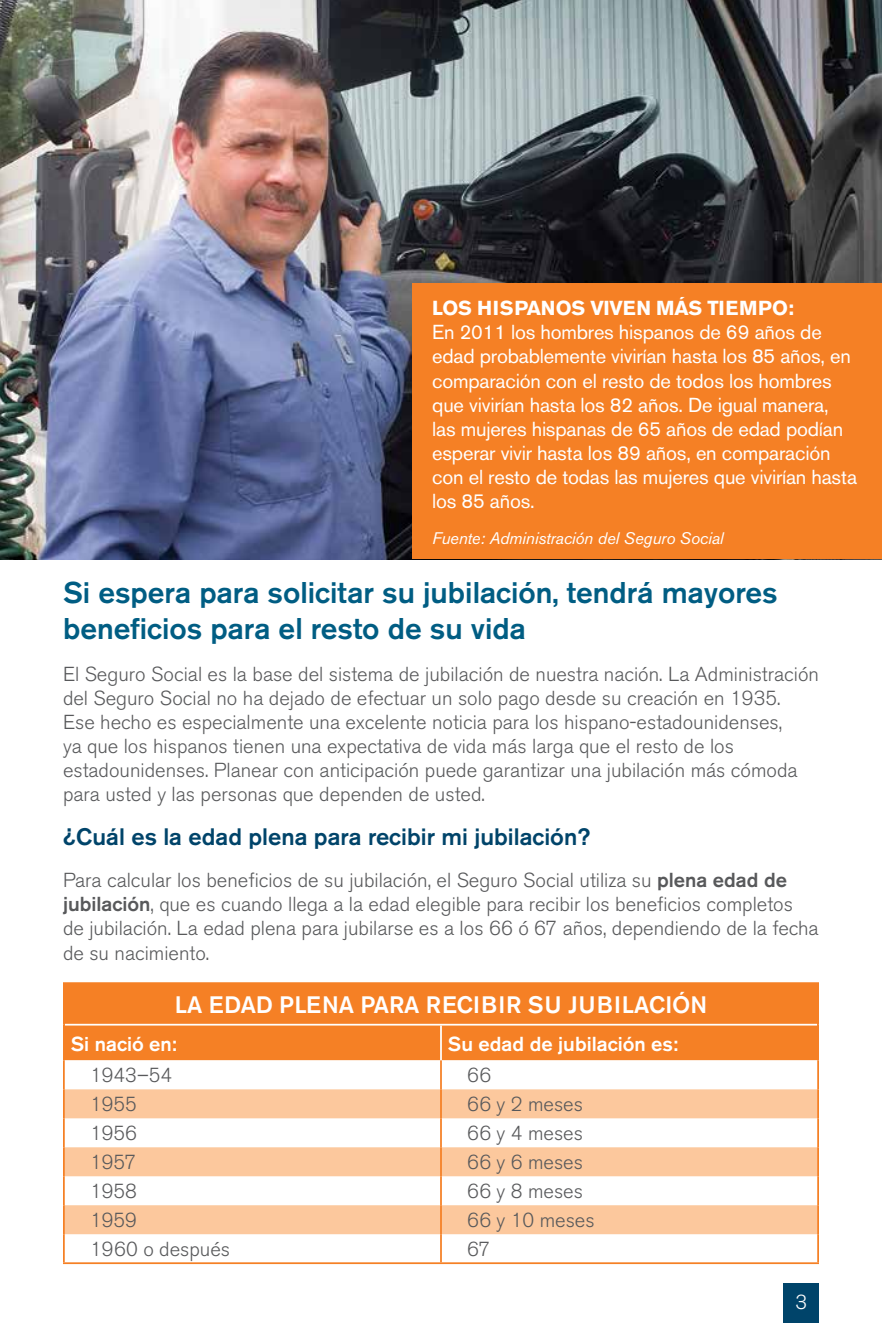
<style>
.page{position:relative;width:882px;height:1323px;background:#fff}
.page>*{position:absolute;margin:0;border:0;box-sizing:border-box;transform-origin:0 0}
.t1{font:500 29.75px/35.7px "Akzidenz Grotesk BE";color:#005d83}
.t2{font:500 23.62px "Akzidenz Grotesk BE";color:#00446a}
.t3{font:500 23.62px "Akzidenz Grotesk BE";color:#fff}
.t4{font:300 20.12px/24.2px "Akzidenz Grotesk BE";color:#58595b}
.t5{font:20.12px/24.2px "Akzidenz Grotesk BE";letter-spacing:-.01em;color:#fff}
.t6{font:500 20.12px "Akzidenz Grotesk BE";color:#fff}
.t7{font:700 20.12px "Akzidenz Grotesk BE";letter-spacing:-.01em;color:#fff}
.t8{font:300 20.12px "Akzidenz Grotesk BE";color:#fff}
.t9{font:italic 16.62px "Akzidenz Grotesk BE";letter-spacing:-.01em;color:#fff}
.s1{font-weight:500}
</style>
<div class="page">
<div style="left:784px;top:1283px;width:35px;height:40px;background:#00446a"></div>
<div style="left:65px;top:984px;width:752px;height:76px;background:#f58025"></div>
<svg style="left:65px;top:1060px;width:752px;height:175px"></svg>
<svg style="left:65px;top:1089px;width:752px;height:145px;fill:#fcc89d"></svg>
<hr style="left:65px;top:1024px;width:376px;height:2px;background:#fff">
<hr style="left:441px;top:1024px;width:376px;height:2px;background:#fff">
<hr style="left:440px;top:1026px;width:2px;height:34px;background:#fff">
<hr style="left:63px;top:1060px;width:2px;height:29px;background:#f58025">
<hr style="left:440px;top:1060px;width:2px;height:29px;background:#f58025">
<hr style="left:817px;top:1060px;width:2px;height:29px;background:#f58025">
<hr style="left:63px;top:1089px;width:2px;height:29px;background:#f58025">
<hr style="left:440px;top:1089px;width:2px;height:29px;background:#f58025">
<hr style="left:817px;top:1089px;width:2px;height:29px;background:#f58025">
<hr style="left:63px;top:1118px;width:2px;height:29px;background:#f58025">
<hr style="left:440px;top:1118px;width:2px;height:29px;background:#f58025">
<hr style="left:817px;top:1118px;width:2px;height:29px;background:#f58025">
<hr style="left:63px;top:1147px;width:2px;height:29px;background:#f58025">
<hr style="left:440px;top:1147px;width:2px;height:29px;background:#f58025">
<hr style="left:817px;top:1147px;width:2px;height:29px;background:#f58025">
<hr style="left:63px;top:1176px;width:2px;height:29px;background:#f58025">
<hr style="left:440px;top:1176px;width:2px;height:29px;background:#f58025">
<hr style="left:817px;top:1176px;width:2px;height:29px;background:#f58025">
<hr style="left:63px;top:1205px;width:2px;height:29px;background:#f58025">
<hr style="left:440px;top:1205px;width:2px;height:29px;background:#f58025">
<hr style="left:817px;top:1205px;width:2px;height:29px;background:#f58025">
<hr style="left:63px;top:1234px;width:2px;height:28px;background:#f58025">
<hr style="left:440px;top:1234px;width:2px;height:28px;background:#f58025">
<hr style="left:817px;top:1234px;width:2px;height:28px;background:#f58025">
<hr style="left:63px;top:1262px;width:378px;height:2px;background:#f58025">
<hr style="left:441px;top:1262px;width:378px;height:2px;background:#f58025">
<hr style="left:63px;top:982px;width:378px;height:2px;background:#f58025">
<hr style="left:63px;top:984px;width:2px;height:41px;background:#f58025">
<hr style="left:441px;top:982px;width:378px;height:2px;background:#f58025">
<hr style="left:817px;top:984px;width:2px;height:41px;background:#f58025">
<hr style="left:63px;top:1025px;width:2px;height:35px;background:#f58025">
<hr style="left:817px;top:1025px;width:2px;height:35px;background:#f58025">
<img style="left:0;top:0;width:882px;height:559px">
<div style="left:413px;top:284px;width:469px;height:275px;background:#f58025"></div>
<p class="t7" style="left:432px;top:296px;width:363px">LOS HISPANOS VIVEN MÁS TIEMPO:</p>
<p class="t5" style="left:432px;top:320px;width:426px">En 2011 los hombres hispanos de 69 años de edad probablemente vivirían hasta los 85 años, en comparación con el resto de todos los hombres que vivirían hasta los 82 años. De igual manera,<br>las mujeres hispanas de 65 años de edad podían esperar vivir hasta los 89 años, en comparación con el resto de todas las mujeres que vivirían hasta los 85 años.</p>
<p class="t9" style="left:432px;top:528px;width:293px">Fuente: Administración del Seguro Social</p>
<h1 class="t1" style="left:63px;top:575px;width:716px">Si espera para solicitar su jubilación, tendrá mayores beneficios para el resto de su vida</h1>
<p class="t4" style="left:63px;top:662px;width:757px">El Seguro Social es la base del sistema de jubilación de nuestra nación. La Administración del Seguro Social no ha dejado de efectuar un solo pago desde su creación en 1935.<br>Ese hecho es especialmente una excelente noticia para los hispano-estadounidenses,<br>ya que los hispanos tienen una expectativa de vida más larga que el resto de los estadounidenses. Planear con anticipación puede garantizar una jubilación más cómoda para usted y las personas que dependen de usted.</p>
<p class="t2" style="left:63px;top:823px;width:529px">¿Cuál es la edad plena para recibir mi jubilación?</p>
<p class="t4" style="left:63px;top:868px;width:757px">Para calcular los beneficios de su jubilación, el Seguro Social utiliza su <span class="s1">plena edad de jubilación</span>, que es cuando llega a la edad elegible para recibir los beneficios completos de jubilación. La edad plena para jubilarse es a los 66 ó 67 años, dependiendo de la fecha de su nacimiento.</p>
<p class="t3" style="left:175px;top:991px;width:534px">LA EDAD PLENA PARA RECIBIR SU JUBILACIÓN</p>
<p class="t6" style="left:71px;top:1031px;width:108px">Si nació en:</p>
<p class="t6" style="left:448px;top:1031px;width:232px">Su edad de jubilación es:</p>
<p class="t4" style="left:90px;top:1064px;width:84px">1943–54</p>
<p class="t4" style="left:467px;top:1064px;width:25px">66</p>
<p class="t4" style="left:90px;top:1093px;width:48px">1955</p>
<p class="t4" style="left:467px;top:1093px;width:117px">66 y 2 meses</p>
<p class="t4" style="left:90px;top:1122px;width:48px">1956</p>
<p class="t4" style="left:467px;top:1122px;width:117px">66 y 4 meses</p>
<p class="t4" style="left:90px;top:1151px;width:48px">1957</p>
<p class="t4" style="left:467px;top:1151px;width:117px">66 y 6 meses</p>
<p class="t4" style="left:90px;top:1180px;width:48px">1958</p>
<p class="t4" style="left:467px;top:1180px;width:117px">66 y 8 meses</p>
<p class="t4" style="left:90px;top:1209px;width:48px">1959</p>
<p class="t4" style="left:467px;top:1209px;width:129px">66 y 10 meses</p>
<p class="t4" style="left:90px;top:1238px;width:142px">1960 o después</p>
<p class="t4" style="left:467px;top:1238px;width:25px">67</p>
<p class="t8" style="left:796px;top:1291px;width:13px">3</p>
</div>
